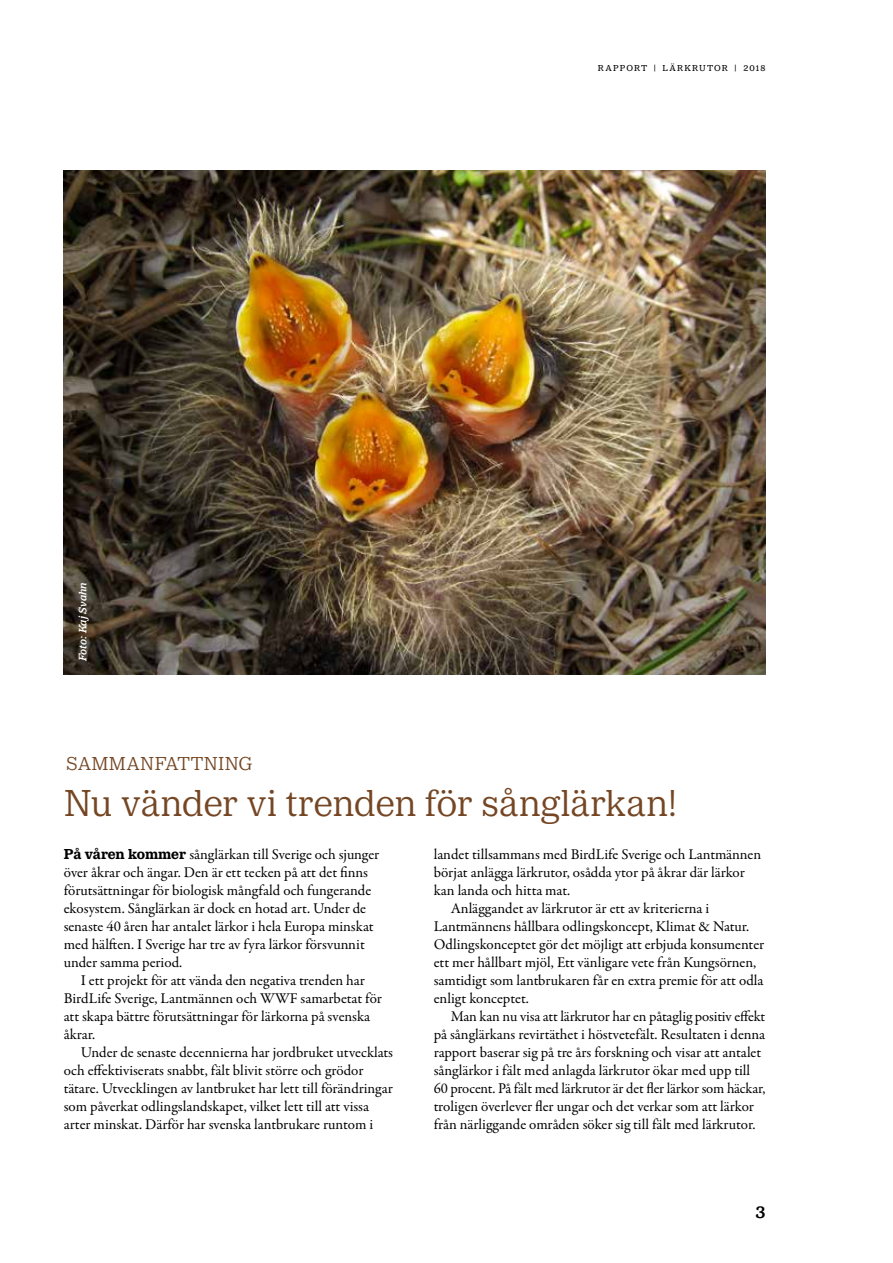
<style>
.page{position:relative;width:893px;height:1263px;background:#fff}
.page>*{position:absolute;margin:0;border:0;box-sizing:border-box;transform-origin:0 0}
.t1{font:300 39px "Lantmannen Serif";letter-spacing:-.005em;color:#754623}
.t2{font:300 19.5px "Lantmannen Serif";letter-spacing:.005em;color:#754623}
.t3{font:500 18px "Lantmannen Serif";color:#000}
.t4{font:15px/18px "Garamond Premr Pro";letter-spacing:-.005em;color:#000}
.t5{font:italic 500 11.25px "Lantmannen Serif";letter-spacing:-.005em;color:#fff}
.t6{font:9px "Lantmannen Serif";letter-spacing:.13em;color:#000}
.s1{font-family:"Lantmannen Serif";font-weight:700}
</style>
<div class="page">
<img style="left:64px;top:170px;width:701px;height:505px">
<p class="t5" style="left:77px;top:661px;width:80px;rotate:-90deg">Foto: KajSvahn</p>
<p class="t6" style="left:598px;top:63px;width:169px">RAPPORT | LÄRKRUTOR | 2018</p>
<h2 class="t2" style="left:66px;top:752px;width:188px">SAMMANFATTNING</h2>
<h1 class="t1" style="left:64px;top:782px;width:615px">Nu vänder vi trenden för sånglärkan!</h1>
<p class="t4" style="left:64px;top:845px;width:317px"><span class="s1">På våren kommer</span> sånglärkan till Sverige och sjunger över åkrar och ängar. Den är ett tecken på att det finns förutsättningar för biologisk mångfald och fungerande ekosystem. Sånglärkan är dock en hotad art. Under de senaste 40 åren har antalet lärkor i hela Europa minskat med hälften. I Sverige har tre av fyra lärkor försvunnit under samma period.</p>
<p class="t4" style="left:64px;top:971px;width:320px;text-indent:17px">I ett projekt för att vända den negativa trenden har BirdLife Sverige, Lantmännen och WWF samarbetat för att skapa bättre förutsättningar för lärkorna på svenska åkrar.</p>
<p class="t4" style="left:64px;top:1043px;width:331px;text-indent:17px">Under de senaste decennierna har jordbruket utvecklats och effektiviserats snabbt, fält blivit större och grödor tätare. Utvecklingen av lantbruket har lett till förändringar som påverkat odlingslandskapet, vilket lett till att vissa arter minskat. Därför har svenska lantbrukare runtom i</p>
<p class="t4" style="left:434px;top:845px;width:329px">landet tillsammans med BirdLife Sverige och Lantmännen</p>
<p class="t4" style="left:434px;top:863px;width:313px">börjat anlägga lärkrutor, osådda ytor på åkrar där lärkor</p>
<p class="t4" style="left:434px;top:881px;width:138px">kan landa och hitta mat.</p>
<p class="t4" style="left:451px;top:899px;width:260px">Anläggandet av lärkrutor är ett av kriterierna i</p>
<p class="t4" style="left:434px;top:917px;width:317px">Lantmännens hållbara odlingskoncept, Klimat &amp; Natur.</p>
<p class="t4" style="left:434px;top:935px;width:332px">Odlingskonceptet gör det möjligt att erbjuda konsumenter</p>
<p class="t4" style="left:434px;top:953px;width:324px">ett mer hållbart mjöl, Ett vänligare vete från Kungsörnen,</p>
<p class="t4" style="left:434px;top:971px;width:331px">samtidigt som lantbrukaren får en extra premie för att odla</p>
<p class="t4" style="left:434px;top:989px;width:97px">enligt konceptet.</p>
<p class="t4" style="left:451px;top:1007px;width:316px">Man kan nu visa att lärkrutor har en påtaglig positiv effekt</p>
<p class="t4" style="left:434px;top:1025px;width:333px">på sånglärkans revirtäthet i höstvetefält. Resultaten i denna</p>
<p class="t4" style="left:434px;top:1043px;width:329px">rapport baserar sig på tre års forskning och visar att antalet</p>
<p class="t4" style="left:434px;top:1061px;width:318px">sånglärkor i fält med anlagda lärkrutor ökar med upp till</p>
<p class="t4" style="left:434px;top:1079px;width:333px">60 procent. På fält med lärkrutor är det fler lärkor som häckar,</p>
<p class="t4" style="left:434px;top:1097px;width:322px">troligen överlever fler ungar och det verkar som att lärkor</p>
<p class="t4" style="left:434px;top:1115px;width:323px">från närliggande områden söker sig till fält med lärkrutor.</p>
<p class="t3" style="left:755px;top:1202px;width:11px">3</p>
</div>
